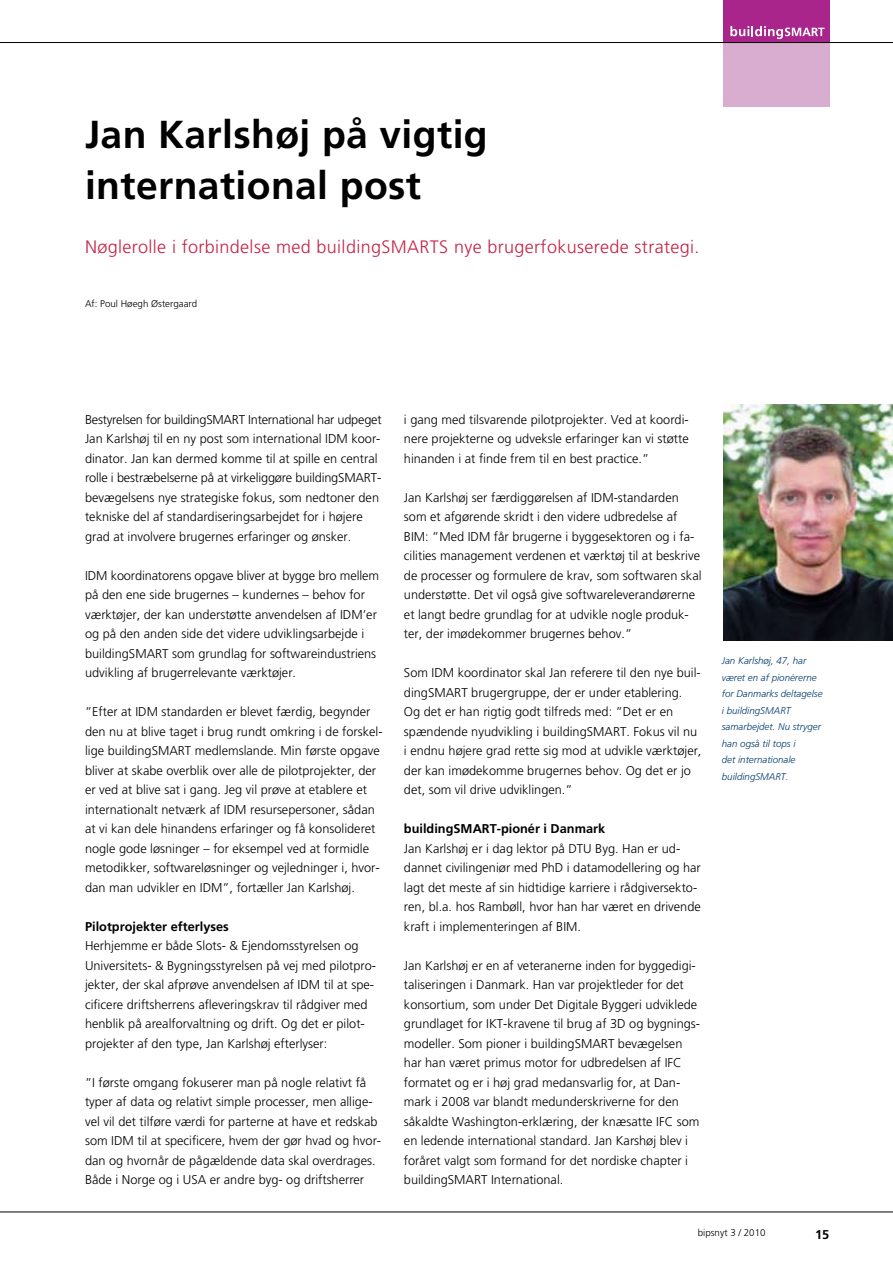
<style>
.page{position:relative;width:893px;height:1263px;background:#fff}
.page>*{position:absolute;margin:0;border:0;box-sizing:border-box;transform-origin:0 0}
.t1{font:700 39px/51px "Frutiger";letter-spacing:.01em;color:#000}
.t2{font:300 18px "Frutiger";letter-spacing:.02em;color:#c42347}
.t3{font:300 12.75px/19.5px "Frutiger";color:#000}
.t4{font:700 12.75px "Frutiger";color:#000}
.t5{font:italic 300 9.75px/16.5px "Frutiger";color:#003a6e}
.t6{font:300 9.75px "Frutiger";color:#000}
</style>
<div class="page">
<hr style="left:0;top:1211px;width:893px;height:1px;background:#000">
<img style="left:724px;top:404px;width:169px;height:236px">
<div style="left:723px;top:40px;width:106px;height:66px;background:#d8adcf"></div>
<div style="left:723px;top:0;width:106px;height:43px;background:#aa258b"></div>
<svg style="left:730px;top:26px;width:94px;height:13px"></svg>
<hr style="left:0;top:42px;width:893px;height:1px;background:#000">
<h1 class="t1" style="left:85px;top:109px;width:404px">Jan Karlshøj på vigtig international post</h1>
<h2 class="t2" style="left:85px;top:237px;width:616px">Nøglerolle i forbindelse med buildingSMARTS nye brugerfokuserede strategi.</h2>
<p class="t6" style="left:85px;top:298px;width:114px">Af: Poul Høegh Østergaard</p>
<p class="t3" style="left:85px;top:410px;width:298px">Bestyrelsen for buildingSMART International har udpeget Jan Karlshøj til en ny post som international IDM koor&shy;dinator. Jan kan dermed komme til at spille en central rolle i bestræbelserne på at virkeliggøre buildingSMART&shy;bevægelsens nye strategiske fokus, som nedtoner den tekniske del af standardiseringsarbejdet for i højere grad at involvere brugernes erfaringer og ønsker.</p>
<p class="t3" style="left:85px;top:566px;width:295px">IDM koordinatorens opgave bliver at bygge bro mellem på den ene side brugernes – kundernes – behov for værktøjer, der kan understøtte anvendelsen af IDM’er og på den anden side det videre udviklingsarbejde i buildingSMART som grundlag for softwareindustriens udvikling af brugerrelevante værktøjer.</p>
<p class="t3" style="left:85px;top:702px;width:299px">”Efter at IDM standarden er blevet færdig, begynder den nu at blive taget i brug rundt omkring i de forskel&shy;lige buildingSMART medlemslande. Min første opgave bliver at skabe overblik over alle de pilotprojekter, der er ved at blive sat i gang. Jeg vil prøve at etablere et internationalt netværk af IDM resursepersoner, sådan at vi kan dele hinandens erfaringer og få konsolideret nogle gode løsninger – for eksempel ved at formidle metodikker, softwareløsninger og vejledninger i, hvor&shy;dan man udvikler en IDM”, fortæller Jan Karlshøj.</p>
<p class="t4" style="left:85px;top:919px;width:145px">Pilotprojekter efterlyses</p>
<p class="t3" style="left:85px;top:936px;width:293px">Herhjemme er både Slots- &amp; Ejendomsstyrelsen og Universitets- &amp; Bygningsstyrelsen på vej med pilotpro&shy;jekter, der skal afprøve anvendelsen af IDM til at spe&shy;cificere driftsherrens afleveringskrav til rådgiver med henblik på arealforvaltning og drift. Og det er pilot&shy;projekter af den type, Jan Karlshøj efterlyser:</p>
<p class="t3" style="left:85px;top:1073px;width:298px">”I første omgang fokuserer man på nogle relativt få typer af data og relativt simple processer, men allige&shy;vel vil det tilføre værdi for parterne at have et redskab som IDM til at specificere, hvem der gør hvad og hvor&shy;dan og hvornår de pågældende data skal overdrages.<br>Både i Norge og i USA er andre byg- og driftsherrer</p>
<p class="t3" style="left:404px;top:410px;width:286px;text-align:justify">i gang med tilsvarende pilotprojekter. Ved at koordi&shy;nere projekterne og udveksle erfaringer kan vi støtte hinanden i at finde frem til en best practice.”</p>
<p class="t3" style="left:404px;top:488px;width:299px">Jan Karlshøj ser færdiggørelsen af IDM-standarden som et afgørende skridt i den videre udbredelse af BIM: ”Med IDM får brugerne i byggesektoren og i fa&shy;cilities management verdenen et værktøj til at beskrive de processer og formulere de krav, som softwaren skal understøtte. Det vil også give softwareleverandørerne et langt bedre grundlag for at udvikle nogle produk&shy;ter, der imødekommer brugernes behov.”</p>
<p class="t3" style="left:404px;top:663px;width:299px">Som IDM koordinator skal Jan referere til den nye buil&shy;dingSMART brugergruppe, der er under etablering.<br>Og det er han rigtig godt tilfreds med: ”Det er en spændende nyudvikling i buildingSMART. Fokus vil nu i endnu højere grad rette sig mod at udvikle værktøjer, der kan imødekomme brugernes behov. Og det er jo det, som vil drive udviklingen.”</p>
<p class="t4" style="left:404px;top:821px;width:203px">buildingSMART-pionér i Danmark</p>
<p class="t3" style="left:404px;top:839px;width:298px">Jan Karlshøj er i dag lektor på DTU Byg. Han er ud&shy;dannet civilingeniør med PhD i datamodellering og har lagt det meste af sin hidtidige karriere i rådgiversekto&shy;ren, bl.a. hos Rambøll, hvor han har været en drivende kraft i implementeringen af BIM.</p>
<p class="t3" style="left:404px;top:956px;width:298px">Jan Karlshøj er en af veteranerne inden for byggedigi&shy;taliseringen i Danmark. Han var projektleder for det konsortium, som under Det Digitale Byggeri udviklede grundlaget for IKT-kravene til brug af 3D og bygnings&shy;modeller. Som pioner i buildingSMART bevægelsen har han været primus motor for udbredelsen af IFC formatet og er i høj grad medansvarlig for, at Dan&shy;mark i 2008 var blandt medunderskriverne for den såkaldte Washington-erklæring, der knæsatte IFC som en ledende international standard. Jan Karshøj blev i foråret valgt som formand for det nordiske chapter i buildingSMART International.</p>
<p class="t5" style="left:722px;top:653px;width:102px">Jan Karlshøj, 47, har været en af pionérerne for Danmarks deltagelse i buildingSMART samarbejdet. Nu stryger han også til tops i<br>det internationale buildingSMART.</p>
<p class="t6" style="left:698px;top:1227px;width:69px">bipsnyt 3 / 2010</p>
<p class="t4" style="left:815px;top:1226px;width:16px">15</p>
</div>
